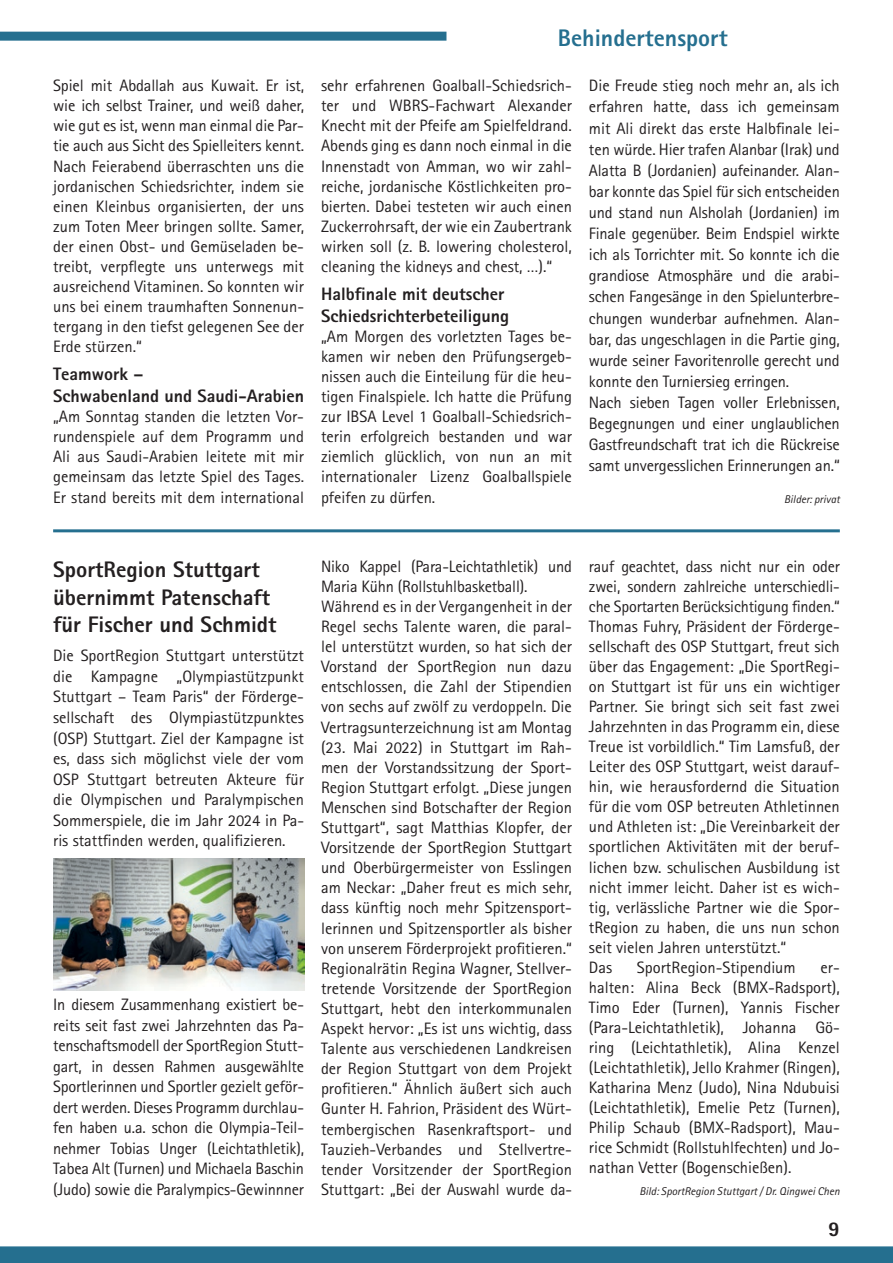
<style>
.page{position:relative;width:893px;height:1263px;background:#fff}
.page>*{position:absolute;margin:0;border:0;box-sizing:border-box;transform-origin:0 0}
.t1{font:800 24px "Rotis Sans Serif";color:#256f8f}
.t2{font:800 22.5px/27.8px "Rotis Sans Serif";color:#231f20}
.t3{font:800 21px "Rotis Sans Serif";color:#231f20}
.t4{font:800 18px/21.9px "Rotis Sans Serif";color:#231f20}
.t5{font:16.5px/20.1px "Rotis Sans Serif";color:#231f20;text-align:justify}
.t6{font:italic 11.25px "Rotis Sans Serif";color:#231f20}
</style>
<div class="page">
<div style="left:0;top:32px;width:446px;height:9px;background:#256f8f"></div>
<div style="left:0;top:1246px;width:893px;height:17px;background:#256f8f"></div>
<hr style="left:53px;top:529px;width:787px;height:3px;background:#256f8f">
<img style="left:53px;top:859px;width:251px;height:132px">
<p class="t5" style="left:53px;top:75px;width:252px">Spiel mit Abdallah aus Kuwait. Er ist, wie ich selbst Trainer, und weiß daher, wie gut es ist, wenn man einmal die Par&shy;tie auch aus Sicht des Spielleiters kennt.<br>Nach Feierabend überraschten uns die jordanischen Schiedsrichter, indem sie einen Kleinbus organisierten, der uns zum Toten Meer bringen sollte. Samer, der einen Obst- und Gemüseladen be&shy;treibt, verpflegte uns unterwegs mit ausreichend Vitaminen. So konnten wir uns bei einem traumhaften Sonnenun&shy;tergang in den tiefst gelegenen See der Erde stürzen.“</p>
<p class="t4" style="left:53px;top:363px;width:252px">Teamwork –<br>Schwabenland und Saudi-Arabien</p>
<p class="t5" style="left:53px;top:406px;width:252px">„Am Sonntag standen die letzten Vor&shy;rundenspiele auf dem Programm und Ali aus Saudi-Arabien leitete mit mir gemeinsam das letzte Spiel des Tages.<br>Er stand bereits mit dem international</p>
<h1 class="t1" style="left:558px;top:22px;width:171px">Behindertensport</h1>
<p class="t5" style="left:321px;top:75px;width:252px">sehr erfahrenen Goalball-Schiedsrich&shy;ter und WBRS-Fachwart Alexander Knecht mit der Pfeife am Spielfeldrand.<br>Abends ging es dann noch einmal in die Innenstadt von Amman, wo wir zahl&shy;reiche, jordanische Köstlichkeiten pro&shy;bierten. Dabei testeten wir auch einen Zuckerrohrsaft, der wie ein Zaubertrank wirken soll (z. B. lowering cholesterol, cleaning the kidneys and chest, …).“</p>
<p class="t4" style="left:321px;top:283px;width:189px">Halbfinale mit deutscher<br>Schiedsrichterbeteiligung</p>
<p class="t5" style="left:321px;top:326px;width:252px">„Am Morgen des vorletzten Tages be&shy;kamen wir neben den Prüfungsergeb&shy;nissen auch die Einteilung für die heu&shy;tigen Finalspiele. Ich hatte die Prüfung zur IBSA Level 1 Goalball-Schiedsrich&shy;terin erfolgreich bestanden und war ziemlich glücklich, von nun an mit internationaler Lizenz Goalballspiele pfeifen zu dürfen.</p>
<p class="t5" style="left:589px;top:75px;width:252px;line-height:21.1px;text-align:left">Die Freude stieg noch mehr an, als ich erfahren hatte, dass ich gemeinsam mit Ali direkt das erste Halbfinale lei&shy;ten würde. Hier trafen Alanbar (Irak) und Alatta B (Jordanien) aufeinander. Alan&shy;bar konnte das Spiel für sich entscheiden und stand nun Alsholah (Jordanien) im Finale gegenüber. Beim Endspiel wirkte ich als Torrichter mit. So konnte ich die grandiose Atmosphäre und die arabi&shy;schen Fangesänge in den Spielunterbre&shy;chungen wunderbar aufnehmen. Alan&shy;bar, das ungeschlagen in die Partie ging, wurde seiner Favoritenrolle gerecht und konnte den Turniersieg erringen.<br>Nach sieben Tagen voller Erlebnissen, Begegnungen und einer unglaublichen Gastfreundschaft trat ich die Rückreise samt unvergesslichen Erinnerungen an.“</p>
<p class="t6" style="left:784px;top:492px;width:57px">Bilder: privat</p>
<h2 class="t2" style="left:53px;top:555px;width:225px">SportRegion Stuttgart übernimmt Patenschaft für Fischer und Schmidt</h2>
<p class="t5" style="left:53px;top:645px;width:252px;line-height:20.5px">Die SportRegion Stuttgart unterstützt die Kampagne „Olympiastützpunkt Stuttgart – Team Paris“ der Förderge&shy;sellschaft des Olympiastützpunktes (OSP) Stuttgart. Ziel der Kampagne ist es, dass sich möglichst viele der vom OSP Stuttgart betreuten Akteure für die Olympischen und Paralympischen Sommerspiele, die im Jahr 2024 in Pa&shy;ris stattfinden werden, qualifizieren.</p>
<p class="t5" style="left:53px;top:994px;width:252px;line-height:20.5px">In diesem Zusammenhang existiert be&shy;reits seit fast zwei Jahrzehnten das Pa&shy;tenschaftsmodell der SportRegion Stutt&shy;gart, in dessen Rahmen ausgewählte Sportlerinnen und Sportler gezielt geför&shy;dert werden. Dieses Programm durchlau&shy;fen haben u.a. schon die Olympia-Teil&shy;nehmer Tobias Unger (Leichtathletik), Tabea Alt (Turnen) und Michaela Baschin (Judo) sowie die Paralympics-Gewinnner</p>
<p class="t5" style="left:321px;top:556px;width:252px;text-align:left">Niko Kappel (Para-Leichtathletik) und Maria Kühn (Rollstuhlbasketball).<br>Während es in der Vergangenheit in der Regel sechs Talente waren, die paral&shy;lel unterstützt wurden, so hat sich der Vorstand der SportRegion nun dazu entschlossen, die Zahl der Stipendien von sechs auf zwölf zu verdoppeln. Die Vertragsunterzeichnung ist am Montag (23. Mai 2022) in Stuttgart im Rah&shy;men der Vorstandssitzung der Sport-Region Stuttgart erfolgt. „Diese jungen Menschen sind Botschafter der Region Stuttgart“, sagt Matthias Klopfer, der Vorsitzende der SportRegion Stuttgart und Oberbürgermeister von Esslingen am Neckar: „Daher freut es mich sehr, dass künftig noch mehr Spitzensport&shy;lerinnen und Spitzensportler als bisher von unserem Förderprojekt profitieren.“ Regionalrätin Regina Wagner, Stellver&shy;tretende Vorsitzende der SportRegion Stuttgart, hebt den interkommunalen Aspekt hervor: „Es ist uns wichtig, dass Talente aus verschiedenen Landkreisen der Region Stuttgart von dem Projekt profitieren.“ Ähnlich äußert sich auch Gunter H. Fahrion, Präsident des Würt&shy;tembergischen Rasenkraftsport- und Tauzieh-Verbandes und Stellvertre&shy;tender Vorsitzender der SportRegion Stuttgart: „Bei der Auswahl wurde da-</p>
<p class="t5" style="left:589px;top:556px;width:252px;text-align:left">rauf geachtet, dass nicht nur ein oder zwei, sondern zahlreiche unterschiedli&shy;che Sportarten Berücksichtigung finden.“ Thomas Fuhry, Präsident der Förderge&shy;sellschaft des OSP Stuttgart, freut sich über das Engagement: „Die SportRegi&shy;on Stuttgart ist für uns ein wichtiger Partner. Sie bringt sich seit fast zwei Jahrzehnten in das Programm ein, diese Treue ist vorbildlich.“ Tim Lamsfuß, der Leiter des OSP Stuttgart, weist darauf&shy;hin, wie herausfordernd die Situation für die vom OSP betreuten Athletinnen und Athleten ist: „Die Vereinbarkeit der sportlichen Aktivitäten mit der beruf&shy;lichen bzw. schulischen Ausbildung ist nicht immer leicht. Daher ist es wich&shy;tig, verlässliche Partner wie die Spor&shy;tRegion zu haben, die uns nun schon seit vielen Jahren unterstützt.“<br>Das</p>
<p class="t5" style="left:637px;top:957px;width:160px">SportRegion-Stipendium</p>
<p class="t5" style="left:589px;top:957px;width:252px;text-indent:232px">er&shy;halten: Alina Beck (BMX-Radsport), Timo Eder (Turnen), Yannis Fischer (Para-Leichtathletik), Johanna Gö&shy;ring (Leichtathletik), Alina Kenzel (Leichtathletik), Jello Krahmer (Ringen), Katharina Menz (Judo), Nina Ndubuisi (Leichtathletik), Emelie Petz (Turnen), Philip Schaub (BMX-Radsport), Mau&shy;rice Schmidt (Rollstuhlfechten) und Jo&shy;nathan Vetter (Bogenschießen).</p>
<p class="t6" style="left:639px;top:1184px;width:202px">Bild: SportRegion Stuttgart / Dr. Qingwei Chen</p>
<p class="t3" style="left:828px;top:1216px;width:13px">9</p>
</div>
